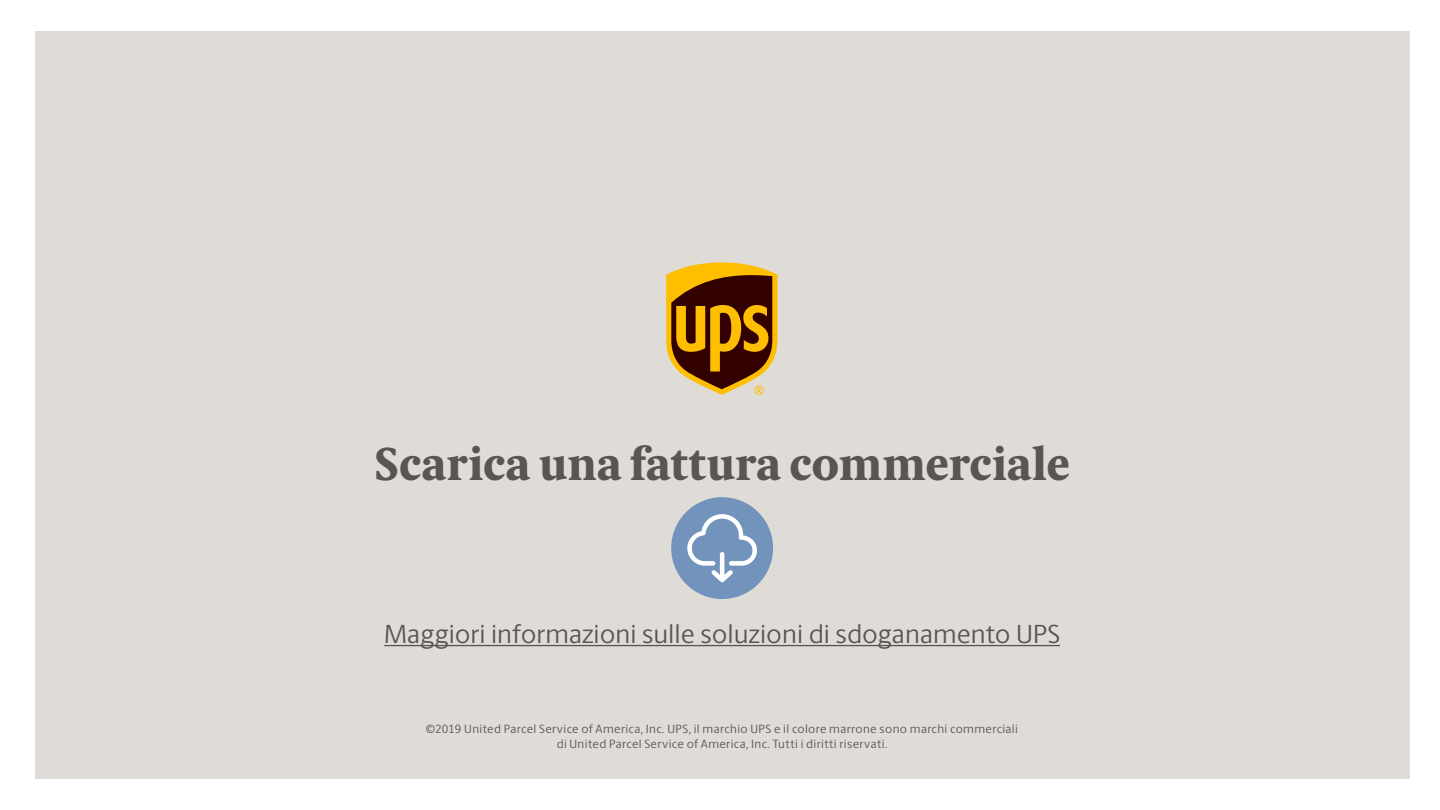
<style>
.page{position:relative;width:1440px;height:810px;background:#fff}
.page>*{position:absolute;margin:0;border:0;box-sizing:border-box;transform-origin:0 0}
.t1{font:800 46.35px "UPS Berlingske Serif Tx";color:#595555}
.t2{font:26.25px "UPS Berlingske Sans";color:#595555}
.t3{font:12px/14.4px "UPS Berlingske Sans";letter-spacing:.03em;color:#595555;text-align:center}
</style>
<div class="page">
<div style="left:35px;top:31px;width:1374px;height:748px;background:#dfdcd7"></div>
<hr style="left:384px;top:645px;width:676px;height:1px;background:#595555">
<div style="left:671px;top:497px;width:102px;height:102px;background:#7293bc;border-radius:50%"></div>
<svg style="left:687px;top:514px;width:70px;height:68px"></svg>
<svg style="left:666px;top:262px;width:111px;height:133px;background:#9b6a20"></svg>
<h1 class="t1" style="left:374px;top:431px;width:698px">Scarica una fattura commerciale</h1>
<h2 class="t2" style="left:384px;top:616px;width:677px">Maggiori informazioni sulle soluzioni di sdoganamento UPS</h2>
<p class="t3" style="left:426px;top:722px;width:593px">©2019 United Parcel Service of America, Inc. UPS, il marchio UPS e il colore marrone sono marchi commerciali di United Parcel Service of America, Inc. Tutti i diritti riservati.</p>
</div>
